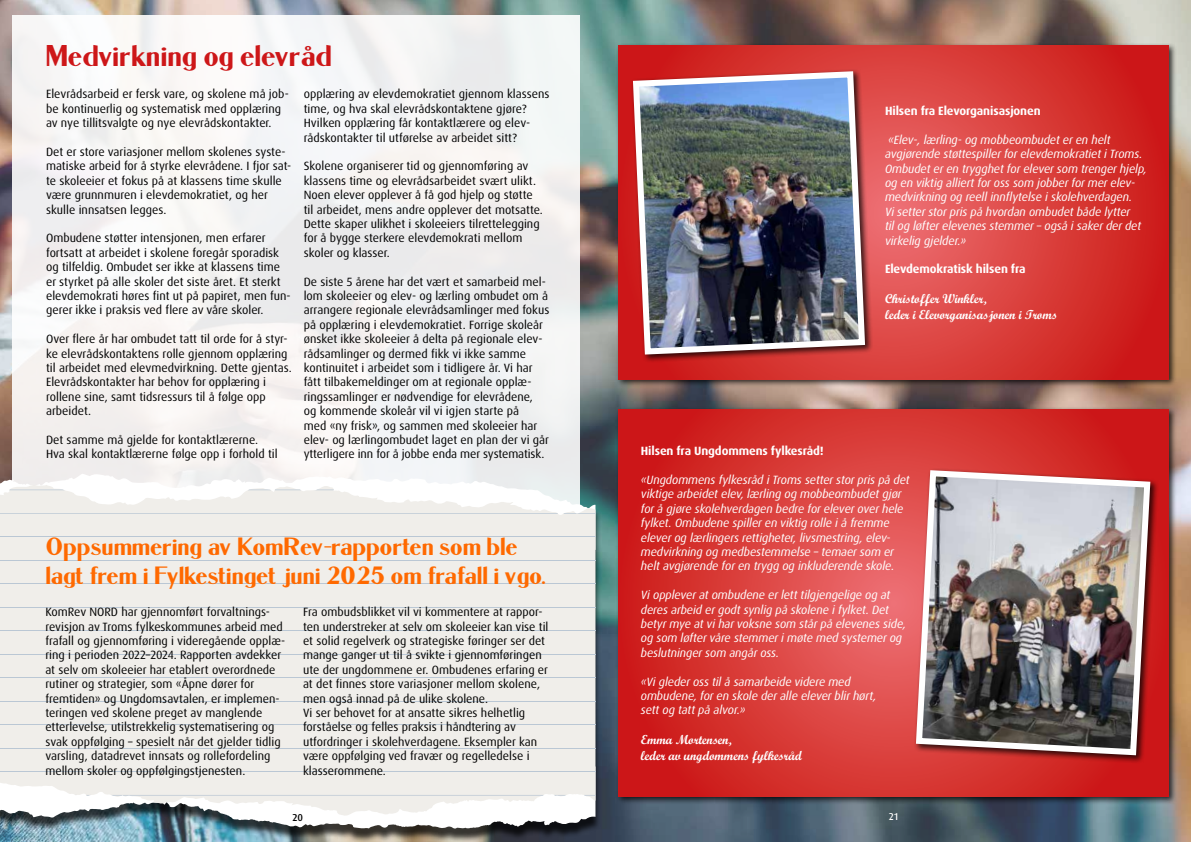
<style>
.page{position:relative;width:1191px;height:842px;background:#fff}
.page>*{position:absolute;margin:0;border:0;box-sizing:border-box;transform-origin:0 0}
.t1{font:30px "Dukas CF Bold";letter-spacing:-.01em;color:#cd1719}
.t2{font:25px/29px "Dukas CF Bold";letter-spacing:-.01em;color:#ff6900}
.t3{font:13px/15.6px "Script MT Bold";letter-spacing:-.01em;color:#fff}
.t4{font:12px/14.4px "Dax Pro";color:#000}
.t5{font:italic 12px/14.4px "Dax Pro";letter-spacing:-.01em;color:#fff}
.t6{font:700 12px "Dax Pro";letter-spacing:-.01em;color:#fff}
.t7{font:500 10px "Dax Pro";color:#000}
.t8{font:500 10px "Dax Pro";color:#fff}
</style>
<div class="page">
<img style="left:0;top:0;width:1191px;height:842px">
<div style="left:13px;top:15px;width:567px;height:782px;background:#f4f4f3"></div>
<div style="left:615px;top:407px;width:561px;height:398px;background:#000;opacity:.75"></div>
<svg style="left:618px;top:409px;width:550px;height:388px;background:#d63634"></svg>
<div style="left:616px;top:43px;width:561px;height:345px;background:#000;opacity:.75"></div>
<svg style="left:618px;top:45px;width:550px;height:334px;background:#d83a38"></svg>
<div style="left:0;top:477px;width:601px;height:365px;background:#000;opacity:.75"></div>
<svg style="left:0;top:473px;width:595px;height:77px"></svg>
<div style="left:0;top:485px;width:368px;height:281px;background:#f0eeea"></div>
<svg style="left:9px;top:489px;width:56px;height:1px"></svg>
<svg style="left:313px;top:489px;width:21px;height:1px"></svg>
<svg style="left:248px;top:489px;width:53px;height:1px"></svg>
<hr style="left:0;top:536px;width:595px;height:1px;background:#bac7d4">
<svg style="left:0;top:513px;width:595px;height:1px"></svg>
<hr style="left:0;top:748px;width:595px;height:1px;background:#bac7d4">
<hr style="left:0;top:724px;width:595px;height:1px;background:#bac7d4">
<hr style="left:0;top:701px;width:595px;height:1px;background:#bac7d4">
<hr style="left:0;top:560px;width:595px;height:1px;background:#bac7d4">
<svg style="left:0;top:766px;width:595px;height:63px"></svg>
<hr style="left:0;top:771px;width:595px;height:1px;background:#bac7d4">
<hr style="left:0;top:607px;width:595px;height:1px;background:#bac7d4">
<hr style="left:0;top:677px;width:595px;height:1px;background:#bac7d4">
<hr style="left:0;top:583px;width:595px;height:1px;background:#bac7d4">
<hr style="left:0;top:654px;width:595px;height:1px;background:#bac7d4">
<hr style="left:0;top:630px;width:595px;height:1px;background:#bac7d4">
<div style="left:913px;top:468px;width:245px;height:295px;background:#000;opacity:.75"></div>
<img style="left:912px;top:467px;width:241px;height:291px">
<div style="left:630px;top:69px;width:243px;height:294px;background:#000;opacity:.75"></div>
<img style="left:630px;top:68px;width:238px;height:290px">
<h1 class="t1" style="left:45px;top:39px;width:288px">Medvirkning og elevråd</h1>
<p class="t4" style="left:46px;top:87px;width:244px">Elevrådsarbeid er fersk vare, og skolene må job&shy;be kontinuerlig og systematisk med opplæring av nye tillitsvalgte og nye elevrådskontakter.</p>
<p class="t4" style="left:46px;top:145px;width:247px">Det er store variasjoner mellom skolenes syste&shy;matiske arbeid for å styrke elevrådene. I fjor sat&shy;te skoleeier et fokus på at klassens time skulle være grunnmuren i elevdemokratiet, og her skulle innsatsen legges.</p>
<p class="t4" style="left:46px;top:231px;width:246px">Ombudene støtter intensjonen, men erfarer fortsatt at arbeidet i skolene foregår sporadisk og tilfeldig. Ombudet ser ikke at klassens time er styrket på alle skoler det siste året. Et sterkt elevdemokrati høres fint ut på papiret, men fun&shy;gerer ikke i praksis ved flere av våre skoler.</p>
<p class="t4" style="left:46px;top:332px;width:247px">Over flere år har ombudet tatt til orde for å styr&shy;ke elevrådskontaktens rolle gjennom opplæring til arbeidet med elevmedvirkning. Dette gjentas.<br>Elevrådskontakter har behov for opplæring i rollene sine, samt tidsressurs til å følge opp arbeidet.</p>
<p class="t4" style="left:46px;top:433px;width:233px">Det samme må gjelde for kontaktlærerne.<br>Hva skal kontaktlærerne følge opp i forhold til</p>
<p class="t4" style="left:304px;top:87px;width:247px">opplæring av elevdemokratiet gjennom klassens time, og hva skal elevrådskontaktene gjøre?<br>Hvilken opplæring får kontaktlærere og elev&shy;rådskontakter til utførelse av arbeidet sitt?</p>
<p class="t4" style="left:304px;top:159px;width:241px">Skolene organiserer tid og gjennomføring av klassens time og elevrådsarbeidet svært ulikt.<br>Noen elever opplever å få god hjelp og støtte til arbeidet, mens andre opplever det motsatte.<br>Dette skaper ulikhet i skoleeiers tilrettelegging for å bygge sterkere elevdemokrati mellom skoler og klasser.</p>
<p class="t4" style="left:304px;top:274px;width:247px">De siste 5 årene har det vært et samarbeid mel&shy;lom skoleeier og elev- og lærling ombudet om å arrangere regionale elevrådsamlinger med fokus på opplæring i elevdemokratiet. Forrige skoleår ønsket ikke skoleeier å delta på regionale elev&shy;rådsamlinger og dermed fikk vi ikke samme kontinuitet i arbeidet som i tidligere år. Vi har fått tilbakemeldinger om at regionale opplæ&shy;ringssamlinger er nødvendige for elevrådene,<br>og kommende skoleår vil vi igjen starte på<br>med «ny frisk», og sammen med skoleeier har elev- og lærlingombudet laget en plan der vi går ytterligere inn for å jobbe enda mer systematisk.</p>
<h2 class="t2" style="left:45px;top:533px;width:502px">Oppsummering av KomRev-rapporten som ble lagt frem i Fylkestinget juni 2025 om frafall i vgo.</h2>
<p class="t4" style="left:45px;top:605px;width:241px">KomRev NORD har gjennomført forvaltnings&shy;revisjon av Troms fylkeskommunes arbeid med frafall og gjennomføring i videregående opplæ&shy;ring i perioden 2022–2024. Rapporten avdekker at selv om skoleeier har etablert overordnede rutiner og strategier, som «Åpne dører for fremtiden» og Ungdomsavtalen, er implemen&shy;teringen ved skolene preget av manglende etterlevelse, utilstrekkelig systematisering og svak oppfølging – spesielt når det gjelder tidlig varsling, datadrevet innsats og rollefordeling mellom skoler og oppfølgingstjenesten.</p>
<p class="t4" style="left:303px;top:605px;width:247px">Fra ombudsblikket vil vi kommentere at rappor&shy;ten understreker at selv om skoleeier kan vise til et solid regelverk og strategiske føringer ser det mange ganger ut til å svikte i gjennomføringen ute der ungdommene er. Ombudenes erfaring er at det finnes store variasjoner mellom skolene, men også innad på de ulike skolene.<br>Vi ser behovet for at ansatte sikres helhetlig forståelse og felles praksis i håndtering av utfordringer i skolehverdagene. Eksempler kan være oppfølging ved fravær og regelledelse i klasserommene.</p>
<p class="t6" style="left:885px;top:103px;width:157px">Hilsen fra Elevorganisasjonen</p>
<p class="t5" style="left:885px;top:133px;width:263px">«Elev-, lærling- og mobbeombudet er en helt avgjørende støttespiller for elevdemokratiet i Troms.<br>Ombudet er en trygghet for elever som trenger hjelp, og en viktig alliert for oss som jobber for mer elev&shy;medvirkning og reell innflytelse i skolehverdagen.<br>Vi setter stor pris på hvordan ombudet både lytter<br>til og løfter elevenes stemmer – også i saker der det virkelig gjelder.»</p>
<p class="t6" style="left:885px;top:262px;width:142px">Elevdemokratisk hilsen fra</p>
<p class="t3" style="left:885px;top:291px;width:174px">Christoffer Winkler,<br>leder i Elevorganisasjonen i Troms</p>
<p class="t6" style="left:641px;top:443px;width:184px">Hilsen fra Ungdommens fylkesråd!</p>
<p class="t5" style="left:641px;top:473px;width:270px">«Ungdommens fylkesråd i Troms setter stor pris på det viktige arbeidet elev, lærling og mobbeombudet gjør for å gjøre skolehverdagen bedre for elever over hele fylket. Ombudene spiller en viktig rolle i å fremme elever og lærlingers rettigheter, livsmestring, elev&shy;medvirkning og medbestemmelse – temaer som er helt avgjørende for en trygg og inkluderende skole.</p>
<p class="t5" style="left:641px;top:588px;width:267px">Vi opplever at ombudene er lett tilgjengelige og at deres arbeid er godt synlig på skolene i fylket. Det betyr mye at vi har voksne som står på elevenes side, og som løfter våre stemmer i møte med systemer og beslutninger som angår oss.</p>
<p class="t5" style="left:641px;top:674px;width:237px">«Vi gleder oss til å samarbeide videre med ombudene, for en skole der alle elever blir hørt, sett og tatt på alvor.»</p>
<p class="t3" style="left:641px;top:732px;width:163px">Emma Mortensen,<br>leder av ungdommens fylkesråd</p>
<p class="t7" style="left:292px;top:811px;width:12px">20</p>
<p class="t8" style="left:889px;top:810px;width:11px">21</p>
</div>
